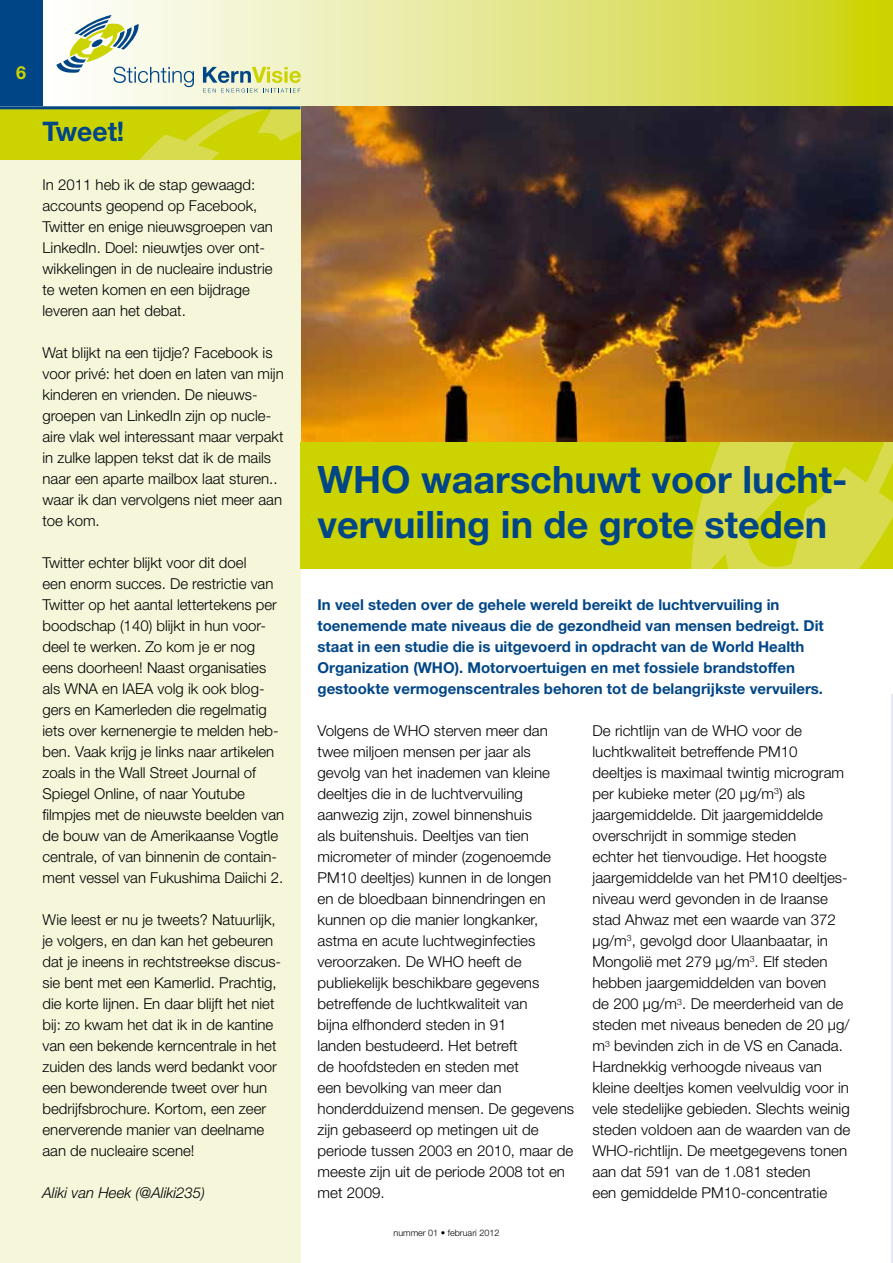
<style>
.page{position:relative;width:893px;height:1263px;background:#fff}
.page>*{position:absolute;margin:0;border:0;box-sizing:border-box;transform-origin:0 0}
.t1{font:700 37.8px/45.3px "Helvetica Neue";color:#004687}
.t2{font:700 27px "Helvetica Neue";color:#004687}
.t3{font:700 18px "Helvetica Neue";color:#cbd300}
.t4{font:300 15px/21px "Helvetica Neue";color:#000}
.t5{font:700 15px/21px "Helvetica Neue";color:#004687}
.t6{font:italic 300 15px "Helvetica Neue";color:#000}
.t7{font:300 9px "Helvetica Neue";color:#000}
</style>
<div class="page">
<hr style="left:891px;top:694px;width:2px;height:569px;background:#e6e8f1">
<svg style="left:96px;top:0;width:797px;height:106px;background:#e2e581"></svg>
<div style="left:0;top:0;width:43px;height:106px;background:#004687"></div>
<svg style="left:56px;top:15px;width:138px;height:72px"></svg>
<svg style="left:203px;top:67px;width:98px;height:26px;background:#c5d2a8"></svg>
<img style="left:300px;top:106px;width:593px;height:336px">
<div style="left:0;top:106px;width:300px;height:1157px;background:#f5f6da"></div>
<div style="left:0;top:109px;width:300px;height:50px;background:#cbd300"></div>
<svg style="left:109px;top:109px;width:191px;height:50px"></svg>
<hr style="left:0;top:106px;width:300px;height:3px;background:#004687">
<div style="left:300px;top:442px;width:593px;height:126px;background:#cbd300"></div>
<svg style="left:691px;top:442px;width:202px;height:126px"></svg>
<p class="t3" style="left:16px;top:62px;width:12px">6</p>
<h2 class="t2" style="left:43px;top:115px;width:83px">Tweet!</h2>
<p class="t4" style="left:43px;top:174px;width:232px">In 2011 heb ik de stap gewaagd: accounts geopend op Facebook,<br>Twitter en enige nieuwsgroepen van<br>LinkedIn. Doel: nieuwtjes over ont&shy;wikkelingen in de nucleaire industrie te weten komen en een bijdrage leveren aan het debat.</p>
<p class="t4" style="left:43px;top:342px;width:243px">Wat blijkt na een tijdje? Facebook is voor privé: het doen en laten van mijn kinderen en vrienden. De nieuws&shy;groepen van LinkedIn zijn op nucle&shy;aire vlak wel interessant maar verpakt in zulke lappen tekst dat ik de mails naar een aparte mailbox laat sturen.. waar ik dan vervolgens niet meer aan toe kom.</p>
<p class="t4" style="left:43px;top:552px;width:243px">Twitter echter blijkt voor dit doel<br>een enorm succes. De restrictie van Twitter op het aantal lettertekens per boodschap (140) blijkt in hun voor&shy;deel te werken. Zo kom je er nog eens doorheen! Naast organisaties als WNA en IAEA volg ik ook blog&shy;gers en Kamerleden die regelmatig iets over kernenergie te melden heb&shy;ben. Vaak krijg je links naar artikelen zoals in the Wall Street Journal of Spiegel Online, of naar Youtube filmpjes met de nieuwste beelden van de bouw van de Amerikaanse Vogtle centrale, of van binnenin de contain&shy;ment vessel van Fukushima Daiichi 2.</p>
<p class="t4" style="left:43px;top:909px;width:240px">Wie leest er nu je tweets? Natuurlijk, je volgers, en dan kan het gebeuren dat je ineens in rechtstreekse discus&shy;sie bent met een Kamerlid. Prachtig, die korte lijnen. En daar blijft het niet bij: zo kwam het dat ik in de kantine van een bekende kerncentrale in het zuiden des lands werd bedankt voor een bewonderende tweet over hun bedrijfsbrochure. Kortom, een zeer enerverende manier van deelname aan de nucleaire scene!</p>
<p class="t6" style="left:43px;top:1184px;width:164px">Aliki van Heek (@Aliki235)</p>
<h1 class="t1" style="left:317px;top:456px;width:531px">WHO waarschuwt voor lucht&shy;vervuiling in de grote steden</h1>
<p class="t5" style="left:317px;top:594px;width:508px">In veel steden over de gehele wereld bereikt de luchtvervuiling in toenemende mate niveaus die de gezondheid van mensen bedreigt. Dit staat in een studie die is uitgevoerd in opdracht van de World Health Organization (WHO). Motorvoertuigen en met fossiele brandstoffen gestookte vermogenscentrales behoren tot de belangrijkste vervuilers.</p>
<p class="t4" style="left:592px;top:720px;width:259px">De richtlijn van de WHO voor de luchtkwaliteit betreffende PM10 deeltjes is maximaal twintig microgram per kubieke meter (20 µg/m<sup>3</sup>) als jaargemiddelde. Dit jaargemiddelde overschrijdt in sommige steden<br>echter het tienvoudige. Het hoogste jaargemiddelde van het PM10 deeltjes&shy;niveau werd gevonden in de Iraanse stad Ahwaz met een waarde van 372 µg/m<sup>3</sup>, gevolgd door Ulaanbaatar, in Mongolië met 279 µg/m<sup>3</sup>. Elf steden hebben jaargemiddelden van boven<br>de 200 µg/m<sup>3</sup>. De meerderheid van de steden met niveaus beneden de 20 µg/ m<sup>3</sup> bevinden zich in de VS en Canada.<br>Hardnekkig verhoogde niveaus van kleine deeltjes komen veelvuldig voor in vele stedelijke gebieden. Slechts weinig steden voldoen aan de waarden van de WHO-richtlijn. De meetgegevens tonen aan dat 591 van de 1.081 steden<br>een gemiddelde PM10-concentratie</p>
<p class="t4" style="left:317px;top:720px;width:258px">Volgens de WHO sterven meer dan twee miljoen mensen per jaar als gevolg van het inademen van kleine deeltjes die in de luchtvervuiling aanwezig zijn, zowel binnenshuis<br>als buitenshuis. Deeltjes van tien micrometer of minder (zogenoemde<br>PM10 deeltjes) kunnen in de longen<br>en de bloedbaan binnendringen en kunnen op die manier longkanker, astma en acute luchtweginfecties veroorzaken. De WHO heeft de publiekelijk beschikbare gegevens betreffende de luchtkwaliteit van<br>bijna elfhonderd steden in 91<br>landen bestudeerd. Het betreft<br>de hoofdsteden en steden met<br>een bevolking van meer dan honderdduizend mensen. De gegevens zijn gebaseerd op metingen uit de periode tussen 2003 en 2010, maar de meeste zijn uit de periode 2008 tot en met 2009.</p>
<p class="t7" style="left:394px;top:1227px;width:107px">nummer 01 • februari 2012</p>
</div>
